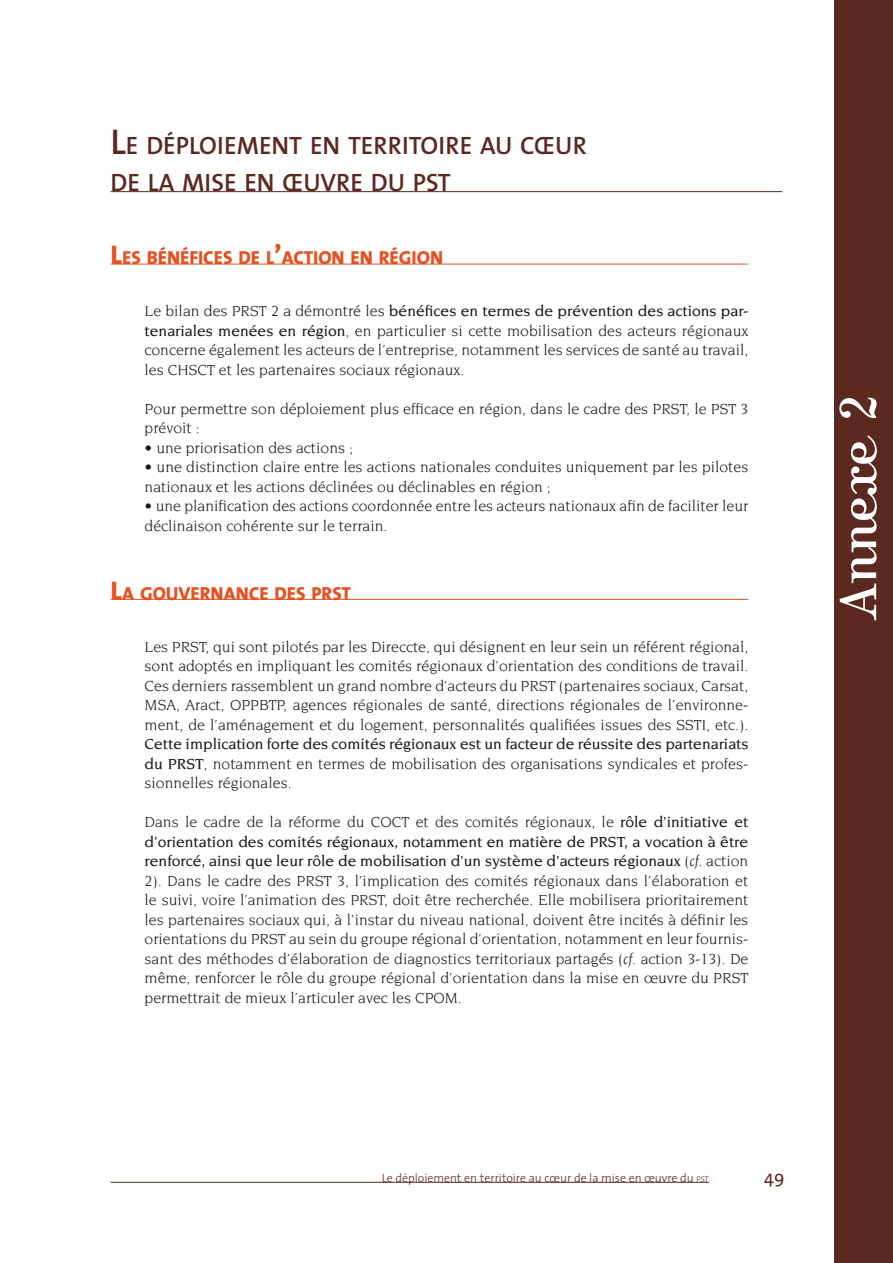
<style>
.page{position:relative;width:893px;height:1263px;background:#fff}
.page>*{position:absolute;margin:0;border:0;box-sizing:border-box;transform-origin:0 0}
.t1{font:54px "Kursivschrift Stehend";color:#fff}
.t2{font:600 25.2px/37.5px "The Sans";color:#5b2920}
.t3{font:800 18.9px "The Sans";color:#e65121}
.t4{font:18px "The Sans";color:#5b2920}
.t5{font:15.75px/19.5px "Novarese Std";color:#1a171c;text-align:justify}
.t6{font:300 12px "The Sans";color:#5b2920}
.s1{font-size:36px}
.s2{font-size:27px}
.s3{font-weight:500}
.s4{font-style:italic}
.s5{font-size:8.4px}
</style>
<div class="page">
<div style="left:834px;top:0;width:59px;height:1263px;background:#5b2920"></div>
<hr style="left:111px;top:1182px;width:598px;height:1px;background:#5b2920">
<hr style="left:111px;top:191px;width:671px;height:1px;background:#5b2920">
<hr style="left:111px;top:264px;width:637px;height:1px;background:#e65121">
<hr style="left:111px;top:599px;width:637px;height:1px;background:#e65121">
<h2 class="t2" style="left:111px;top:126px;width:478px"><span class="s1">L</span>E DÉPLOIEMENT EN TERRITOIRE AU CŒUR<br>DE LA MISE EN ŒUVRE DU PST</h2>
<p class="t3" style="left:111px;top:242px;width:334px"><span class="s2">L</span>ES BÉNÉFICES DE L<span class="s2">’</span>ACTION EN RÉGION</p>
<p class="t5" style="left:145px;top:301px;width:605px">Le bilan des PRST 2 a démontré les <span class="s3">bénéfices en termes de prévention des actions par&shy;tenariales menées en région</span>, en particulier si cette mobilisation des acteurs régionaux concerne également les acteurs de l’entreprise, notamment les services de santé au travail, les CHSCT et les partenaires sociaux régionaux.</p>
<p class="t5" style="left:145px;top:399px;width:605px">Pour permettre son déploiement plus efficace en région, dans le cadre des PRST, le PST 3 prévoit :</p>
<p class="t5" style="left:145px;top:438px;width:210px">• une priorisation des actions ;</p>
<p class="t5" style="left:145px;top:457px;width:605px">• une distinction claire entre les actions nationales conduites uniquement par les pilotes nationaux et les actions déclinées ou déclinables en région ;</p>
<p class="t5" style="left:145px;top:496px;width:605px">• une planification des actions coordonnée entre les acteurs nationaux afin de faciliter leur déclinaison cohérente sur le terrain.</p>
<p class="t3" style="left:111px;top:577px;width:242px"><span class="s2">L</span>A GOUVERNANCE DES PRST</p>
<p class="t5" style="left:145px;top:636px;width:605px">Les PRST, qui sont pilotés par les Direccte, qui désignent en leur sein un référent régional, sont adoptés en impliquant les comités régionaux d’orientation des conditions de travail.<br>Ces derniers rassemblent un grand nombre d’acteurs du PRST (partenaires sociaux, Carsat, MSA, Aract, OPPBTP, agences régionales de santé, directions régionales de l’environne&shy;ment, de l’aménagement et du logement, personnalités qualifiées issues des SSTI, etc.).</p>
<p class="t5" style="left:145px;top:734px;width:605px"><span class="s3">Cette implication forte des comités régionaux est un facteur de réussite des partenariats du PRST</span>, notamment en termes de mobilisation des organisations syndicales et profes&shy;sionnelles régionales.</p>
<p class="t5" style="left:145px;top:812px;width:605px">Dans le cadre de la réforme du COCT et des comités régionaux, le <span class="s3">rôle d’initiative et d’orientation des comités régionaux, notamment en matière de PRST, a vocation à être renforcé, ainsi que leur rôle de mobilisation d’un système d’acteurs régionaux</span> (<span class="s4">cf.</span> action 2). Dans le cadre des PRST 3, l’implication des comités régionaux dans l’élaboration et le suivi, voire l’animation des PRST, doit être recherchée. Elle mobilisera prioritairement les partenaires sociaux qui, à l’instar du niveau national, doivent être incités à définir les orientations du PRST au sein du groupe régional d’orientation, notamment en leur fournis&shy;sant des méthodes d’élaboration de diagnostics territoriaux partagés (<span class="s4">cf.</span> action 3-13). De même, renforcer le rôle du groupe régional d’orientation dans la mise en œuvre du PRST permettrait de mieux l’articuler avec les CPOM.</p>
<h1 class="t1" style="left:827px;top:620px;width:228px;rotate:-90deg">Annexe 2</h1>
<p class="t6" style="left:382px;top:1168px;width:329px">Le déploiement en territoire au cœur de la mise en œuvre du <span class="s5">pst</span></p>
<p class="t4" style="left:764px;top:1161px;width:22px">49</p>
</div>
